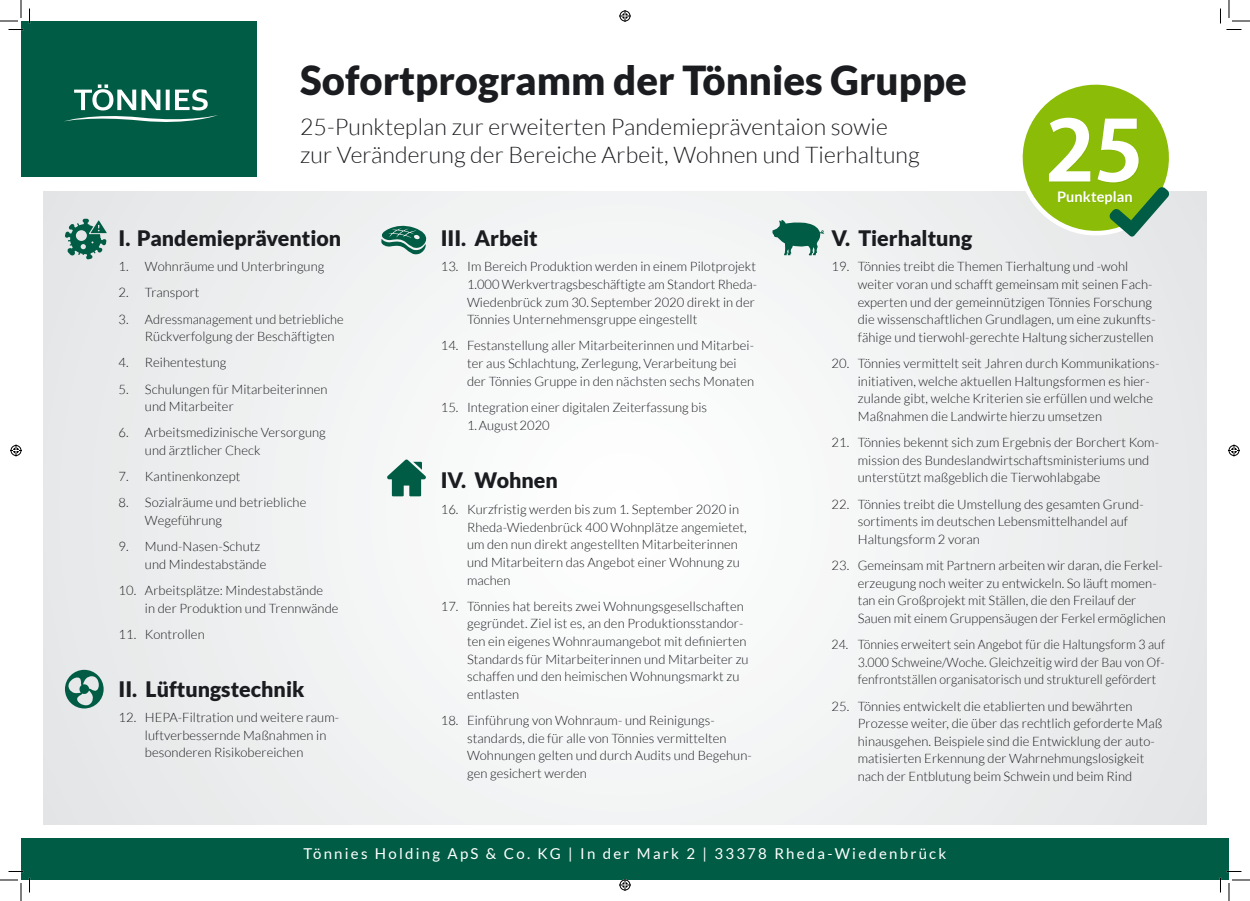
<style>
.page{position:relative;width:1250px;height:901px;background:#fff}
.page>*{position:absolute;margin:0;border:0;box-sizing:border-box;transform-origin:0 0}
.t1{font:700 83px "Adobe Gothic Std";color:#fff;scale:1.05 1}
.t2{font:900 40px "Lato";color:#1b1c20}
.t3{font:300 23px/27.6px "Lato";letter-spacing:.005em;color:#1b1c20}
.t4{font:900 21.4px "Lato";color:#1b1c20}
.t5{font:15px "Lato";letter-spacing:.15em;color:#fff}
.t6{font:700 14.6px "Lato";letter-spacing:.005em;color:#fff}
.t7{font:300 13px/17.6px "Lato";letter-spacing:.005em;color:#1b1c20}
.t8{font:300 13px/17.6px "Lato";letter-spacing:.005em;color:#1b1c20;text-align:justify;scale:.95 1}
</style>
<div class="page">
<div style="left:21px;top:838px;width:1208px;height:42px;background:#005c44"></div>
<div style="left:44px;top:191px;width:1162px;height:633px;background:#f1f2f2"></div>
<div style="left:21px;top:21px;width:235px;height:156px;background:#005c44"></div>
<svg style="left:64px;top:84px;width:154px;height:38px"></svg>
<svg style="left:1022px;top:84px;width:153px;height:154px"></svg>
<svg style="left:381px;top:225px;width:46px;height:30px"></svg>
<svg style="left:65px;top:219px;width:42px;height:40px"></svg>
<svg style="left:387px;top:459px;width:39px;height:37px"></svg>
<svg style="left:65px;top:670px;width:39px;height:38px"></svg>
<svg style="left:772px;top:220px;width:52px;height:35px"></svg>
<svg style="left:0;top:0;width:30px;height:30px"></svg>
<svg style="left:0;top:871px;width:30px;height:30px"></svg>
<svg style="left:1220px;top:0;width:30px;height:30px"></svg>
<svg style="left:1219px;top:871px;width:31px;height:30px"></svg>
<svg style="left:619px;top:10px;width:12px;height:12px"></svg>
<svg style="left:619px;top:879px;width:12px;height:12px"></svg>
<svg style="left:10px;top:444px;width:12px;height:12px"></svg>
<svg style="left:1228px;top:444px;width:12px;height:12px"></svg>
<p class="t2" style="left:300px;top:56px;width:668px">Sofortprogramm der Tönnies Gruppe</p>
<p class="t3" style="left:300px;top:113px;width:621px">25-Punkteplan zur erweiterten Pandemiepräventaion sowie zur Veränderung der Bereiche Arbeit, Wohnen und Tierhaltung</p>
<p class="t1" style="left:1045px;top:101px;width:95px">25</p>
<p class="t6" style="left:1057px;top:188px;width:77px">Punkteplan</p>
<p class="t4" style="left:119px;top:225px;width:224px">I. Pandemieprävention</p>
<p class="t7" style="left:119px;top:258px;width:207px">1. Wohnräume und Unterbringung</p>
<p class="t7" style="left:119px;top:284px;width:82px">2. Transport</p>
<p class="t7" style="left:145px;top:310px;width:200px;text-indent:-26px">3. Adressmanagement und betriebliche<br>Rückverfolgung der Beschäftigten</p>
<p class="t7" style="left:119px;top:354px;width:109px">4. Reihentestung</p>
<p class="t7" style="left:145px;top:380px;width:184px;text-indent:-26px">5. Schulungen für Mitarbeiterinnen und Mitarbeiter</p>
<p class="t7" style="left:145px;top:424px;width:182px;text-indent:-26px">6. Arbeitsmedizinische Versorgung und ärztlicher Check</p>
<p class="t7" style="left:119px;top:468px;width:123px">7. Kantinenkonzept</p>
<p class="t7" style="left:145px;top:494px;width:163px;text-indent:-26px">8. Sozialräume und betriebliche<br>Wegeführung</p>
<p class="t7" style="left:145px;top:538px;width:123px;text-indent:-26px">9. Mund-Nasen-Schutz und Mindestabstände</p>
<p class="t7" style="left:145px;top:581px;width:195px;text-indent:-26px">10. Arbeitsplätze: Mindestabstände<br>in der Produktion und Trennwände</p>
<p class="t7" style="left:119px;top:625px;width:88px">11. Kontrollen</p>
<p class="t4" style="left:119px;top:676px;width:187px">II. Lüftungstechnik</p>
<p class="t7" style="left:145px;top:709px;width:196px;text-indent:-26px">12. HEPA-Filtration und weitere raum&shy;luftverbessernde Maßnahmen in besonderen Risikobereichen</p>
<p class="t4" style="left:441px;top:225px;width:98px">III. Arbeit</p>
<p class="t7" style="left:467px;top:258px;width:290px;text-align:justify;text-indent:-26px">13. Im Bereich Produktion werden in einem Pilotprojekt 1.000 Werkvertragsbeschäftigte am Standort Rheda-Wiedenbrück zum 30. September2020 direkt in der Tönnies Unternehmensgruppe eingestellt</p>
<p class="t7" style="left:467px;top:337px;width:288px;text-indent:-26px">14. Festanstellung aller Mitarbeiterinnen und Mitarbei&shy;ter aus Schlachtung, Zerlegung, Verarbeitung bei der Tönnies Gruppe in den nächsten sechs Monaten</p>
<p class="t7" style="left:467px;top:398px;width:241px;line-height:18.6px;text-indent:-26px">15. Integration einer digitalen Zeiterfassung bis<br>1.August2020</p>
<p class="t4" style="left:441px;top:468px;width:119px">IV. Wohnen</p>
<p class="t7" style="left:467px;top:500px;width:281px;text-indent:-26px">16. Kurzfristig werden bis zum 1. September 2020 in Rheda-Wiedenbrück 400 Wohnplätze angemietet, um den nun direkt angestellten Mitarbeiterinnen und Mitarbeitern das Angebot einer Wohnung zu machen</p>
<p class="t7" style="left:467px;top:597px;width:283px;text-indent:-26px">17. Tönnies hat bereits zwei Wohnungsgesellschaften gegründet. Ziel ist es, an den Produktionsstandor&shy;ten ein eigenes Wohnraumangebot mit definierten Standards für Mitarbeiterinnen und Mitarbeiter zu schaffen und den heimischen Wohnungsmarkt zu entlasten</p>
<p class="t7" style="left:467px;top:712px;width:286px;text-indent:-26px">18. Einführung von Wohnraum- und Reinigungs&shy;standards, die für alle von Tönnies vermittelten Wohnungen gelten und durch Audits und Begehun&shy;gen gesichert werden</p>
<p class="t4" style="left:831px;top:225px;width:142px">V. Tierhaltung</p>
<p class="t7" style="left:858px;top:258px;width:299px;text-indent:-26px">19. Tönnies treibt die Themen Tierhaltung und -wohl weiter voran und schafft gemeinsam mit seinen Fach&shy;experten und der gemeinnützigen Tönnies Forschung die wissenschaftlichen Grundlagen, um eine zukunfts&shy;fähige und tierwohl-gerechte Haltung sicherzustellen</p>
<p class="t7" style="left:858px;top:355px;width:303px;text-indent:-26px">20. Tönnies vermittelt seit Jahren durch Kommunikations&shy;initiativen, welche aktuellen Haltungsformen es hier&shy;zulande gibt, welche Kriterien sie erfüllen und welche Maßnahmen die Landwirte hierzu umsetzen</p>
<p class="t7" style="left:858px;top:434px;width:303px;text-indent:-26px">21. Tönnies bekennt sich zum Ergebnis der Borchert Kom&shy;mission des Bundeslandwirtschaftsministeriums und unterstützt maßgeblich die Tierwohlabgabe</p>
<p class="t7" style="left:858px;top:495px;width:286px;text-indent:-26px">22. Tönnies treibt die Umstellung des gesamten Grund&shy;sortiments im deutschen Lebensmittelhandel auf<br>Haltungsform 2 voran</p>
<p class="t7" style="left:858px;top:557px;width:309px;text-indent:-26px">23. Gemeinsam mit Partnern arbeiten wir daran, die Ferkel&shy;erzeugung noch weiter zu entwickeln. So läuft momen&shy;tan ein Großprojekt mit Ställen, die den Freilauf der Sauen mit einem Gruppensäugen der Ferkel ermöglichen</p>
<p class="t8" style="left:858px;top:636px;width:325px;text-indent:-26px">24. Tönnies erweitert sein Angebot für die Haltungsform 3 auf 3.000 Schweine/Woche. Gleichzeitig wird der Bau von Of&shy;fenfrontställen organisatorisch und strukturell gefördert</p>
<p class="t7" style="left:858px;top:697px;width:306px;text-indent:-26px">25. Tönnies entwickelt die etablierten und bewährten Prozesse weiter, die über das rechtlich geforderte Maß hinausgehen. Beispiele sind die Entwicklung der auto&shy;matisierten Erkennung der Wahrnehmungslosigkeit nach der Entblutung beim Schwein und beim Rind</p>
<p class="t5" style="left:303px;top:845px;width:644px">Tönnies Holding ApS &amp; Co. KG | In der Mark 2 | 33378 Rheda-Wiedenbrück</p>
</div>
